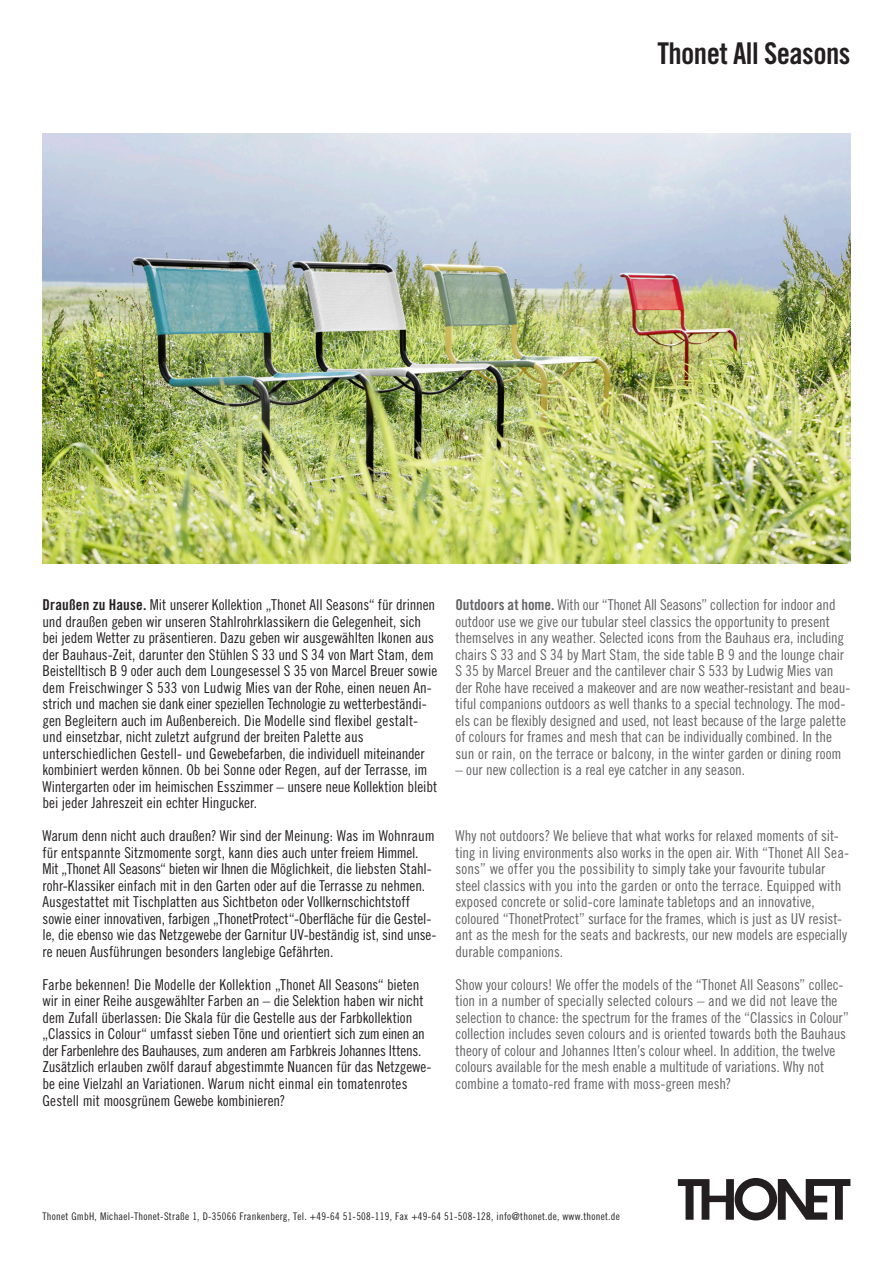
<style>
.page{position:relative;width:893px;height:1263px;background:#fff}
.page>*{position:absolute;margin:0;border:0;box-sizing:border-box;transform-origin:0 0}
.t1{font:30px "Trade Gothic LT Std Bd Cn 20";letter-spacing:-.02em;color:#231f20}
.t2{font:15px/16.5px "Trade Gothic LT Std Cn 18";letter-spacing:-.005em;color:#231f20}
.t3{font:15px/16.5px "Trade Gothic LT Std Cn 18";letter-spacing:-.005em;color:#636366}
.t4{font:10.5px "Trade Gothic LT Std Cn 18";letter-spacing:.025em;color:#231f20}
.s1{font-family:"Trade Gothic LT Std Bd Cn 20"}
</style>
<div class="page">
<svg style="left:678px;top:1178px;width:172px;height:42px"></svg>
<img style="left:43px;top:134px;width:807px;height:429px">
<h1 class="t1" style="left:657px;top:35px;width:194px">Thonet All Seasons</h1>
<p class="t2" style="left:43px;top:597px;width:396px"><span class="s1">Draußen zu Hause.</span> Mit unserer Kollektion „Thonet All Seasons“ für drinnen und draußen geben wir unseren Stahlrohrklassikern die Gelegenheit, sich bei jedem Wetter zu präsentieren. Dazu geben wir ausgewählten Ikonen aus der Bauhaus-Zeit, darunter den Stühlen S 33 und S 34 von Mart Stam, dem Beistelltisch B 9 oder auch dem Loungesessel S 35 von Marcel Breuer sowie dem Freischwinger S 533 von Ludwig Mies van der Rohe, einen neuen An&shy;strich und machen sie dank einer speziellen Technologie zu wetterbeständi&shy;gen Begleitern auch im Außenbereich. Die Modelle sind flexibel gestalt&shy;und einsetzbar, nicht zuletzt aufgrund der breiten Palette aus unterschiedlichen Gestell- und Gewebefarben, die individuell miteinander kombiniert werden können. Ob bei Sonne oder Regen, auf der Terrasse, im Wintergarten oder im heimischen Esszimmer – unsere neue Kollektion bleibt bei jeder Jahreszeit ein echter Hingucker.</p>
<p class="t2" style="left:43px;top:828px;width:396px">Warum denn nicht auch draußen? Wir sind der Meinung: Was im Wohnraum für entspannte Sitzmomente sorgt, kann dies auch unter freiem Himmel.<br>Mit „Thonet All Seasons“ bieten wir Ihnen die Möglichkeit, die liebsten Stahl&shy;rohr-Klassiker einfach mit in den Garten oder auf die Terrasse zu nehmen.<br>Ausgestattet mit Tischplatten aus Sichtbeton oder Vollkernschichtstoff sowie einer innovativen, farbigen „ThonetProtect“-Oberfläche für die Gestel&shy;le, die ebenso wie das Netzgewebe der Garnitur UV-beständig ist, sind unse&shy;re neuen Ausführungen besonders langlebige Gefährten.</p>
<p class="t2" style="left:43px;top:976px;width:391px">Farbe bekennen! Die Modelle der Kollektion „Thonet All Seasons“ bieten wir in einer Reihe ausgewählter Farben an – die Selektion haben wir nicht dem Zufall überlassen: Die Skala für die Gestelle aus der Farbkollektion „Classics in Colour“ umfasst sieben Töne und orientiert sich zum einen an der Farbenlehre des Bauhauses, zum anderen am Farbkreis Johannes Ittens.<br>Zusätzlich erlauben zwölf darauf abgestimmte Nuancen für das Netzgewe&shy;be eine Vielzahl an Variationen. Warum nicht einmal ein tomatenrotes Gestell mit moosgrünem Gewebe kombinieren?</p>
<p class="t3" style="left:455px;top:597px;width:396px"><span class="s1">Outdoors at home.</span> With our “Thonet All Seasons” collection for indoor and outdoor use we give our tubular steel classics the opportunity to present themselves in any weather. Selected icons from the Bauhaus era, including chairs S 33 and S 34 by Mart Stam, the side table B 9 and the lounge chair S 35 by Marcel Breuer and the cantilever chair S 533 by Ludwig Mies van der Rohe have received a makeover and are now weather-resistant and beau&shy;tiful companions outdoors as well thanks to a special technology. The mod&shy;els can be flexibly designed and used, not least because of the large palette of colours for frames and mesh that can be individually combined. In the sun or rain, on the terrace or balcony, in the winter garden or dining room</p>
<p class="t3" style="left:455px;top:762px;width:291px">– our new collection is a real eye catcher in any season.</p>
<p class="t3" style="left:455px;top:828px;width:395px">Why not outdoors? We believe that what works for relaxed moments of sit&shy;ting in living environments also works in the open air. With “Thonet All Sea&shy;sons” we offer you the possibility to simply take your favourite tubular steel classics with you into the garden or onto the terrace. Equipped with exposed concrete or solid-core laminate tabletops and an innovative, coloured “ThonetProtect” surface for the frames, which is just as UV resist&shy;ant as the mesh for the seats and backrests, our new models are especially durable companions.</p>
<p class="t3" style="left:455px;top:976px;width:395px">Show your colours! We offer the models of the “Thonet All Seasons” collec&shy;tion in a number of specially selected colours – and we did not leave the selection to chance: the spectrum for the frames of the “Classics in Colour” collection includes seven colours and is oriented towards both the Bauhaus theory of colour and Johannes Itten’s colour wheel. In addition, the twelve colours available for the mesh enable a multitude of variations. Why not combine a tomato-red frame with moss-green mesh?</p>
<p class="t4" style="left:43px;top:1210px;width:579px">Thonet GmbH, Michael-Thonet-Straße 1, D-35066 Frankenberg, Tel. +49-64 51-508-119, Fax +49-64 51-508-128, info@thonet.de, www.thonet.de</p>
</div>
